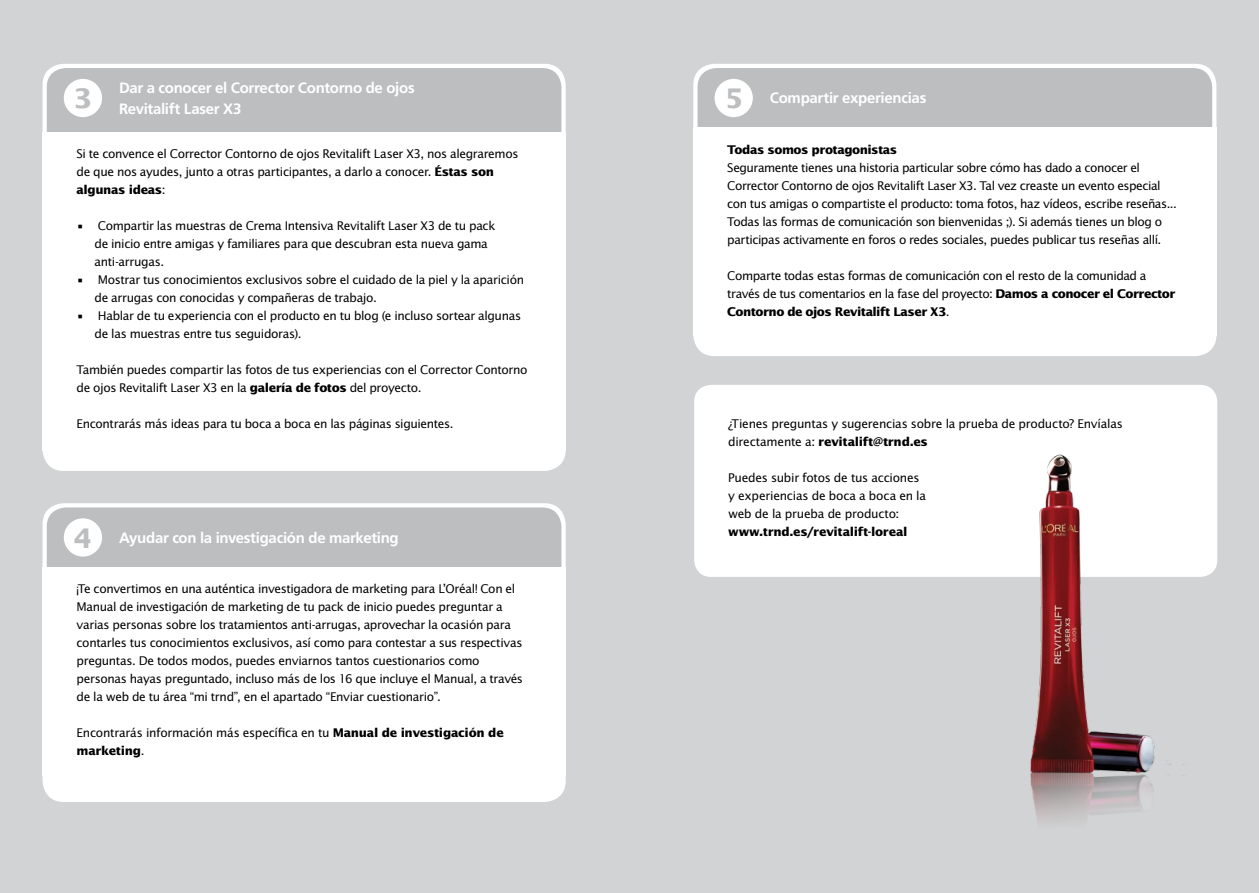
<style>
.page{position:relative;width:1259px;height:893px;background:#d1d3d4}
.page>*{position:absolute;margin:0;border:0;box-sizing:border-box;transform-origin:0 0}
.t1{font:700 27px "Lucida Sans Std";color:#bcbec0}
.t2{font:700 15px/21px "Frutiger LT Std";letter-spacing:-.02em;color:#fff}
.t3{font:12px/18px "Lucida Sans Std";letter-spacing:-.035em;color:#000}
.t4{font:700 12px "Lucida Sans Std";letter-spacing:-.03em;color:#000}
.s1{font-weight:700}
</style>
<div class="page">
<div style="left:693px;top:64px;width:523px;height:292px;background:#fff;border-radius:21px"></div>
<div style="left:697px;top:68px;width:515px;height:125px;background:#bcbec0;border-radius:19px"></div>
<div style="left:714px;top:79px;width:39px;height:38px;background:#fff;border-radius:50%"></div>
<div style="left:693px;top:128px;width:523px;height:208px;background:#fff"></div>
<div style="left:694px;top:385px;width:523px;height:192px;background:#fff;border-radius:17px"></div>
<div style="left:43px;top:64px;width:523px;height:407px;background:#fff;border-radius:21px"></div>
<div style="left:43px;top:503px;width:523px;height:299px;background:#fff;border-radius:21px"></div>
<div style="left:47px;top:68px;width:514px;height:125px;background:#bcbec0;border-radius:19px"></div>
<div style="left:47px;top:507px;width:514px;height:125px;background:#bcbec0;border-radius:19px"></div>
<div style="left:64px;top:79px;width:38px;height:38px;background:#fff;border-radius:50%"></div>
<div style="left:64px;top:518px;width:38px;height:39px;background:#fff;border-radius:50%"></div>
<div style="left:43px;top:132px;width:523px;height:319px;background:#fff"></div>
<div style="left:43px;top:567px;width:523px;height:209px;background:#fff"></div>
<img style="left:1030px;top:454px;width:154px;height:367px">
<h1 class="t1" style="left:74px;top:83px;width:20px">3</h1>
<p class="t2" style="left:119px;top:77px;width:297px">Dar a conocer el Corrector Contorno de ojos<br>Revitalift Laser X3</p>
<p class="t3" style="left:77px;top:145px;width:443px">Si te convence el Corrector Contorno de ojos Revitalift Laser X3, nos alegraremos de que nos ayudes, junto a otras participantes, a darlo a conocer. <span class="s1">Éstas son algunas ideas</span>:</p>
<p class="t3" style="left:95px;top:217px;width:402px;text-indent:-18px">• Compartir las muestras de Crema Intensiva Revitalift Laser X3 de tu pack de inicio entre amigas y familiares para que descubran esta nueva gama anti-arrugas.</p>
<p class="t3" style="left:95px;top:271px;width:431px;text-indent:-18px">• Mostrar tus conocimientos exclusivos sobre el cuidado de la piel y la aparición de arrugas con conocidas y compañeras de trabajo.</p>
<p class="t3" style="left:95px;top:307px;width:428px;text-indent:-18px">• Hablar de tu experiencia con el producto en tu blog (e incluso sortear algunas de las muestras entre tus seguidoras).</p>
<p class="t3" style="left:77px;top:361px;width:452px">También puedes compartir las fotos de tus experiencias con el Corrector Contorno de ojos Revitalift Laser X3 en la <span class="s1">galería de fotos</span> del proyecto.</p>
<p class="t3" style="left:77px;top:415px;width:378px">Encontrarás más ideas para tu boca a boca en las páginas siguientes.</p>
<h1 class="t1" style="left:74px;top:523px;width:20px">4</h1>
<p class="t2" style="left:119px;top:527px;width:281px">Ayudar con la investigación de marketing</p>
<p class="t3" style="left:77px;top:580px;width:448px">¡Te convertimos en una auténtica investigadora de marketing para L’Oréal! Con el Manual de investigación de marketing de tu pack de inicio puedes preguntar a varias personas sobre los tratamientos anti-arrugas, aprovechar la ocasión para contarles tus conocimientos exclusivos, así como para contestar a sus respectivas preguntas. De todos modos, puedes enviarnos tantos cuestionarios como personas hayas preguntado, incluso más de los 16 que incluye el Manual, a través de la web de tu área “mi trnd”, en el apartado “Enviar cuestionario”.</p>
<p class="t3" style="left:77px;top:724px;width:429px">Encontrarás información más específica en tu <span class="s1">Manual de investigación de marketing</span>.</p>
<h1 class="t1" style="left:724px;top:83px;width:20px">5</h1>
<p class="t2" style="left:770px;top:88px;width:158px">Compartir experiencias</p>
<p class="t4" style="left:727px;top:143px;width:171px">Todas somos protagonistas</p>
<p class="t3" style="left:727px;top:159px;width:451px">Seguramente tienes una historia particular sobre cómo has dado a conocer el Corrector Contorno de ojos Revitalift Laser X3. Tal vez creaste un evento especial con tus amigas o compartiste el producto: toma fotos, haz vídeos, escribe reseñas...<br>Todas las formas de comunicación son bienvenidas ;). Si además tienes un blog o participas activamente en foros o redes sociales, puedes publicar tus reseñas allí.</p>
<p class="t3" style="left:727px;top:267px;width:450px">Comparte todas estas formas de comunicación con el resto de la comunidad a través de tus comentarios en la fase del proyecto: <span class="s1">Damos a conocer el Corrector<br>Contorno de ojos Revitalift Laser X3</span>.</p>
<p class="t3" style="left:728px;top:415px;width:396px">¿Tienes preguntas y sugerencias sobre la prueba de producto? Envíalas directamente a: <span class="s1">revitalift@trnd.es</span></p>
<p class="t3" style="left:728px;top:469px;width:199px">Puedes subir fotos de tus acciones y experiencias de boca a boca en la web de la prueba de producto:</p>
<p class="t4" style="left:728px;top:525px;width:181px">www.trnd.es/revitalift-loreal</p>
</div>
